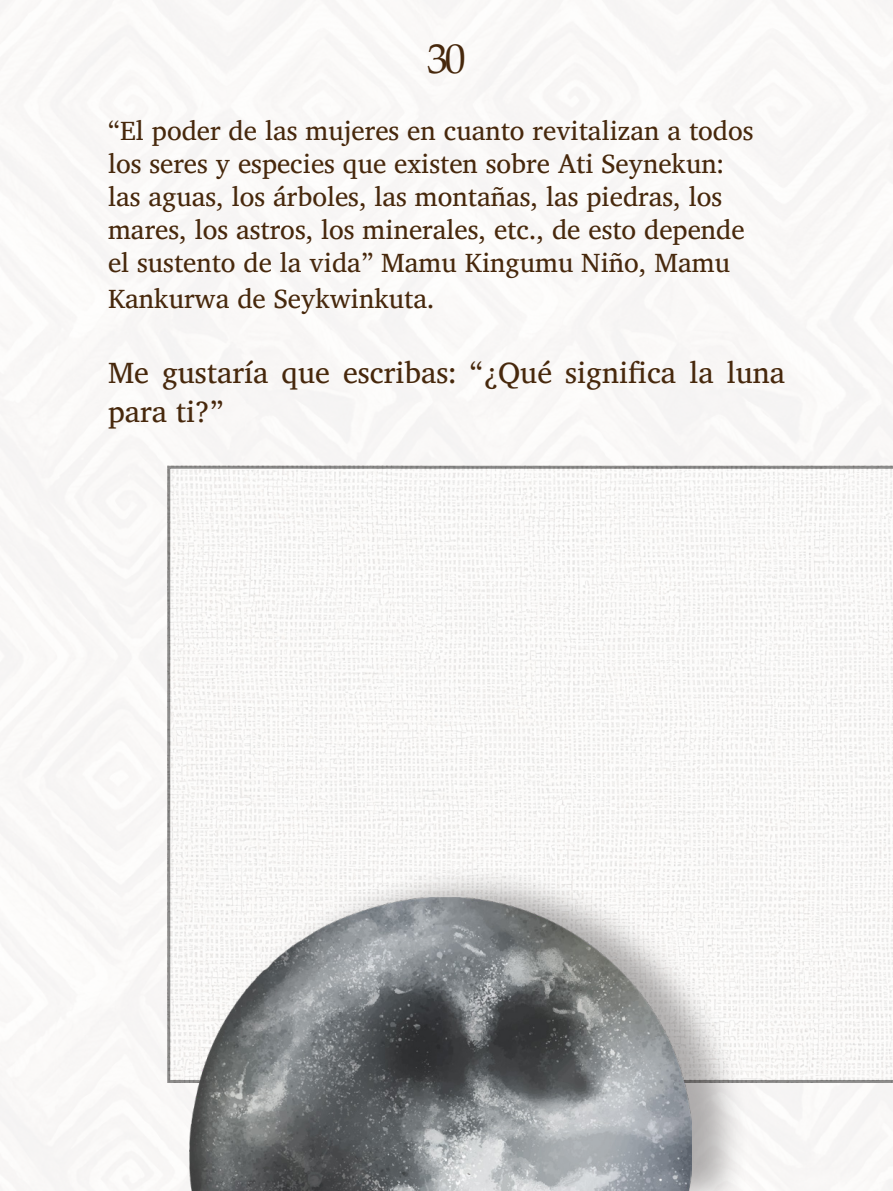
<style>
.page{position:relative;width:893px;height:1191px;background:#fff}
.page>*{position:absolute;margin:0;border:0;box-sizing:border-box;transform-origin:0 0}
.t1{font:42px "Palatino Linotype";color:#47280c}
.Parrafo{font:30px/39px "Charis SIL";color:#47280c}
.Parrafo-2{font:27px/33px "Charis SIL";color:#47280c}
</style>
<div class="page">
<img style="left:167px;top:466px;width:726px;height:617px">
<div style="left:191px;top:866px;width:558px;height:325px;background:#231f20;opacity:.34"></div>
<img style="left:189px;top:897px;width:502px;height:294px">
<p class="t1" style="left:427px;top:29px;width:40px">30</p>
<p class="Parrafo-2" style="left:108px;top:114px;width:647px">“El poder de las mujeres en cuanto revitalizan a todos los seres y especies que existen sobre Ati Seynekun: las aguas, los árboles, las montañas, las piedras, los mares, los astros, los minerales, etc., de esto depende el sustento de la vida” Mamu Kingumu Niño, Mamu</p>
<p class="Parrafo-2" style="left:108px;top:282px;width:328px">Kankurwa de Seykwinkuta.</p>
<p class="Parrafo" style="left:108px;top:353px;width:678px">Me gustaría que escribas: “¿Qué significa la luna para ti?”</p>
</div>
